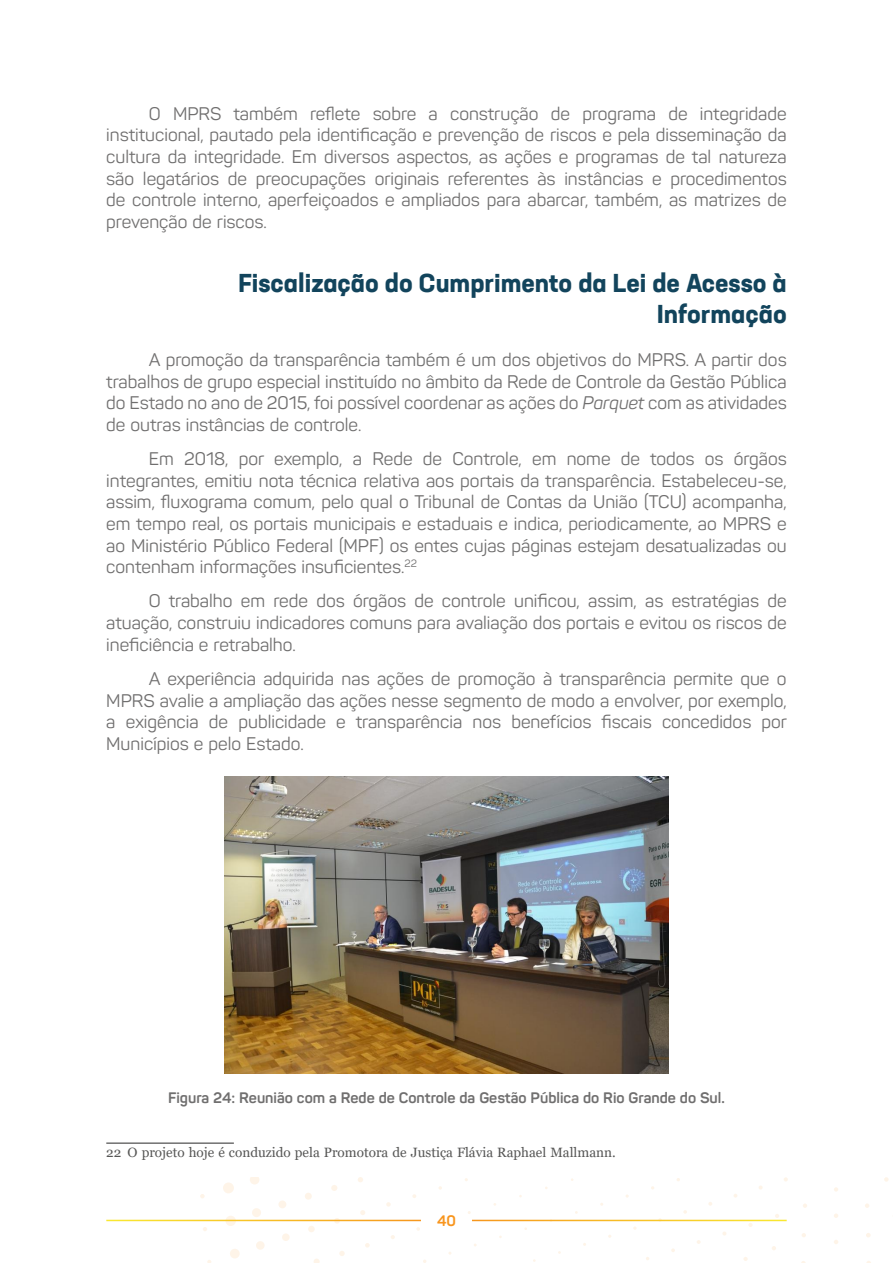
<style>
.page{position:relative;width:893px;height:1263px;background:#fff}
.page>*{position:absolute;margin:0;border:0;box-sizing:border-box;transform-origin:0 0}
.t1{font:700 25.5px/30.6px "Neusa Next Pro";color:#12445c;text-align:right}
.t2{font:18px/21.6px "Panton";color:#706f6f;text-align:justify}
.t3{font:700 15px "Panton";color:#706f6f}
.t4{font:700 15px "Panton";color:#f8951d}
.t5{font:13.5px "Georgia";color:#575756}
.s1{font-style:italic}
</style>
<div class="page">
<svg style="left:834px;top:1187px;width:4px;height:4px"></svg>
<svg style="left:834px;top:1214px;width:4px;height:4px"></svg>
<svg style="left:803px;top:1204px;width:4px;height:4px"></svg>
<svg style="left:784px;top:1178px;width:4px;height:3px"></svg>
<svg style="left:884px;top:1178px;width:5px;height:4px"></svg>
<svg style="left:865px;top:1203px;width:4px;height:5px"></svg>
<svg style="left:834px;top:1240px;width:4px;height:4px"></svg>
<svg style="left:802px;top:1233px;width:4px;height:4px"></svg>
<svg style="left:775px;top:1214px;width:4px;height:4px"></svg>
<svg style="left:866px;top:1233px;width:5px;height:4px"></svg>
<svg style="left:772px;top:1246px;width:4px;height:4px"></svg>
<svg style="left:748px;top:1223px;width:5px;height:4px"></svg>
<svg style="left:743px;top:1257px;width:5px;height:4px"></svg>
<svg style="left:708px;top:1202px;width:4px;height:4px"></svg>
<svg style="left:697px;top:1240px;width:4px;height:4px"></svg>
<svg style="left:683px;top:1210px;width:4px;height:4px"></svg>
<svg style="left:412px;top:1194px;width:4px;height:4px"></svg>
<svg style="left:391px;top:1235px;width:4px;height:4px"></svg>
<svg style="left:386px;top:1202px;width:5px;height:5px"></svg>
<svg style="left:365px;top:1243px;width:5px;height:4px"></svg>
<svg style="left:360px;top:1210px;width:5px;height:5px"></svg>
<svg style="left:358px;top:1178px;width:5px;height:4px"></svg>
<svg style="left:339px;top:1251px;width:6px;height:5px"></svg>
<svg style="left:334px;top:1218px;width:6px;height:6px"></svg>
<svg style="left:331px;top:1185px;width:6px;height:6px"></svg>
<svg style="left:314px;top:1259px;width:6px;height:4px"></svg>
<div style="left:308px;top:1226px;width:7px;height:6px;background:#fef4e8;border-radius:50%"></div>
<div style="left:305px;top:1193px;width:7px;height:7px;background:#fef4e8;border-radius:50%"></div>
<div style="left:282px;top:1233px;width:8px;height:8px;background:#fef4e8;border-radius:50%"></div>
<div style="left:278px;top:1200px;width:8px;height:8px;background:#fef4e8;border-radius:50%"></div>
<div style="left:256px;top:1241px;width:9px;height:9px;background:#fef4e8;border-radius:50%"></div>
<div style="left:252px;top:1208px;width:9px;height:9px;background:#fef4e8;border-radius:50%"></div>
<svg style="left:250px;top:1178px;width:9px;height:6px"></svg>
<div style="left:230px;top:1249px;width:10px;height:9px;background:#fef4e8;border-radius:50%"></div>
<svg style="left:226px;top:1216px;width:10px;height:10px"></svg>
<div style="left:223px;top:1182px;width:11px;height:11px;background:#fef4e8;border-radius:50%"></div>
<svg style="left:203px;top:1227px;width:4px;height:4px"></svg>
<svg style="left:200px;top:1194px;width:5px;height:4px"></svg>
<hr style="left:106px;top:1220px;width:315px;height:1px;background:#fff">
<img style="left:224px;top:777px;width:445px;height:296px">
<hr style="left:106px;top:1142px;width:128px;height:2px;background:#706f6f">
<p class="t2" style="left:106px;top:103px;width:682px;text-indent:43px">O MPRS também reflete sobre a construção de programa de integridade institucional, pautado pela identificação e prevenção de riscos e pela disseminação da cultura da integridade. Em diversos aspectos, as ações e programas de tal natureza são legatários de preocupações originais referentes às instâncias e procedimentos de controle interno, aperfeiçoados e ampliados para abarcar, também, as matrizes de prevenção de riscos.</p>
<h1 class="t1" style="left:238px;top:268px;width:550px">Fiscalização do Cumprimento da Lei de Acesso à<br>Informação</h1>
<p class="t2" style="left:106px;top:349px;width:682px;text-indent:43px">A promoção da transparência também é um dos objetivos do MPRS. A partir dos trabalhos de grupo especial instituído no âmbito da Rede de Controle da Gestão Pública do Estado no ano de 2015, foi possível coordenar as ações do <span class="s1">Parquet</span> com as atividades de outras instâncias de controle.</p>
<p class="t2" style="left:106px;top:448px;width:682px;text-indent:43px">Em 2018, por exemplo, a Rede de Controle, em nome de todos os órgãos integrantes, emitiu nota técnica relativa aos portais da transparência. Estabeleceu-se, assim, fluxograma comum, pelo qual o Tribunal de Contas da União (TCU) acompanha, em tempo real, os portais municipais e estaduais e indica, periodicamente, ao MPRS e ao Ministério Público Federal (MPF) os entes cujas páginas estejam desatualizadas ou contenham informações insuficientes.<sup>22</sup></p>
<p class="t2" style="left:106px;top:590px;width:682px;text-indent:43px">O trabalho em rede dos órgãos de controle unificou, assim, as estratégias de atuação, construiu indicadores comuns para avaliação dos portais e evitou os riscos de ineficiência e retrabalho.</p>
<p class="t2" style="left:106px;top:668px;width:682px;text-indent:43px">A experiência adquirida nas ações de promoção à transparência permite que o MPRS avalie a ampliação das ações nesse segmento de modo a envolver, por exemplo, a exigência de publicidade e transparência nos benefícios fiscais concedidos por Municípios e pelo Estado.</p>
<p class="t3" style="left:168px;top:1088px;width:558px">Figura 24: Reunião com a Rede de Controle da Gestão Pública do Rio Grande do Sul.</p>
<p class="t5" style="left:106px;top:1144px;width:511px">22 O projeto hoje é conduzido pela Promotora de Justiça Flávia Raphael Mallmann.</p>
<p class="t4" style="left:437px;top:1211px;width:20px">40</p>
</div>
